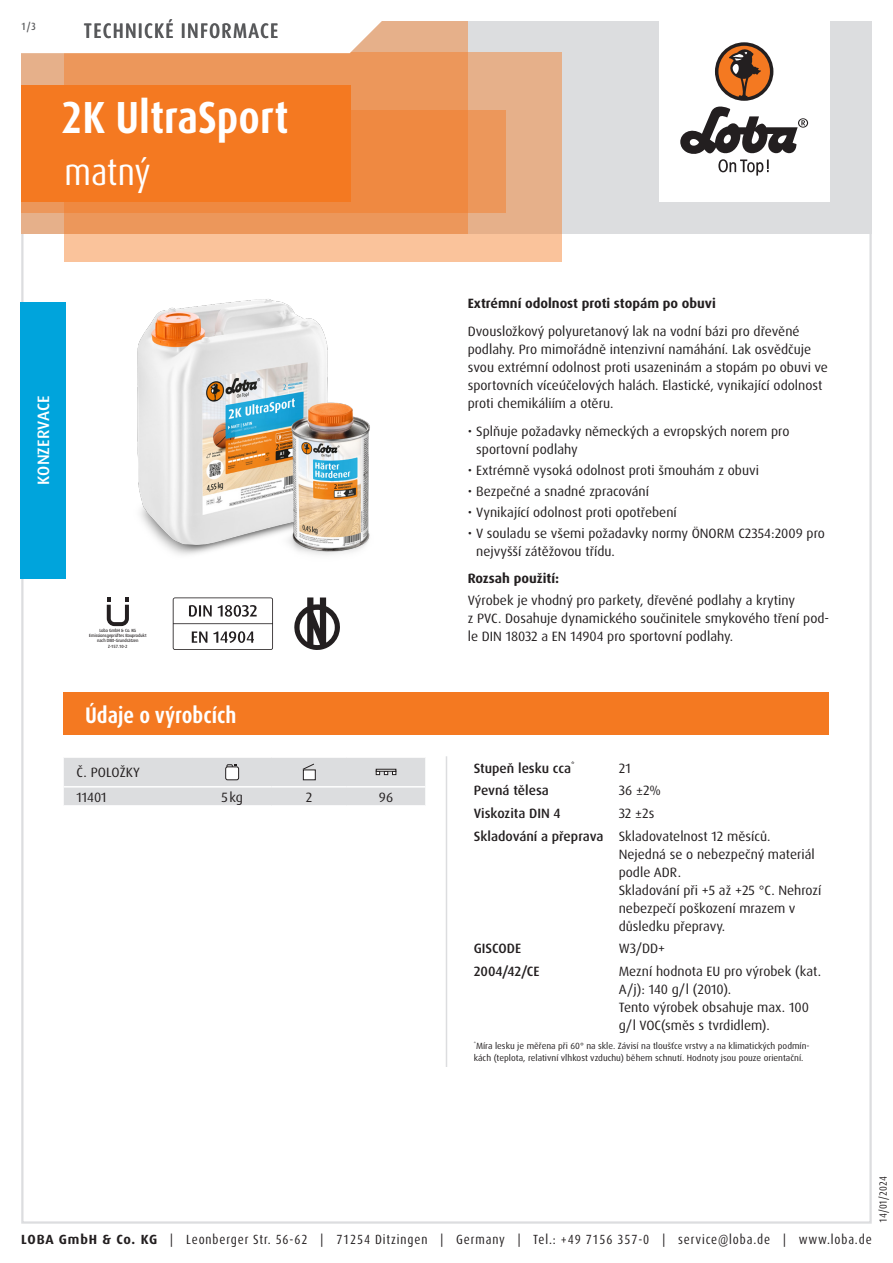
<style>
.page{position:relative;width:893px;height:1263px;background:#fff}
.page>*{position:absolute;margin:0;border:0;box-sizing:border-box;transform-origin:0 0}
.Produktname_weiss{font:700 condensed 45px "Dax Pro";color:#fff}
.Variante_weiss{font:condensed 37.5px "Dax Pro";letter-spacing:-.005em;color:#fff}
.Abschnitt{font:700 condensed 22.5px "Dax Pro";color:#fff}
.TI{font:500 condensed 21px "Dax Pro";letter-spacing:.06em;color:#57585a}
.Produktart_Versiegelung{font:500 16.5px "Dax Pro";letter-spacing:.01em;color:#fff}
.Text{font:13.5px/18px "Dax Pro";color:#231f20}
.Text_ohne_Silbentrennung{font:13.5px/18px "Dax Pro";color:#231f20}
.Text_Medium{font:500 13.5px "Dax Pro";color:#231f20}
.Text_Bold{font:700 13.5px "Dax Pro";color:#231f20}
.Text_Großbuchstaben{font:13.5px "Dax Pro";letter-spacing:.01em;color:#231f20}
.Text_zentriert{font:13.5px "Dax Pro";color:#231f20}
.t1{font:condensed 13.35px "Dax Pro";letter-spacing:.065em;color:#231f20}
.t2{font:condensed 10.5px "Dax Pro";color:#231f20}
.t3{font:500 condensed 10.5px "Dax Pro";color:#57585a}
.Footnote{font:9px/12px "Dax Pro";color:#231f20}
.t4{font:500 expanded 4.5px/5.2px "Dax Pro";color:#231f20;text-align:center;scale:.82 1}
.s1{font-weight:700;font-stretch:normal}
</style>
<div class="page">
<hr style="left:446px;top:756px;width:1px;height:311px;background:#dcdddf">
<svg style="left:64px;top:757px;width:361px;height:49px;background:#dcdddf"></svg>
<div style="left:376px;top:769px;width:20px;height:2px;border:1px solid #231f20"></div>
<div style="left:64px;top:692px;width:765px;height:43px;background:#f47921"></div>
<svg style="left:107px;top:597px;width:22px;height:29px"></svg>
<svg style="left:173px;top:597px;width:100px;height:53px"></svg>
<svg style="left:294px;top:597px;width:46px;height:53px"></svg>
<img style="left:137px;top:299px;width:233px;height:256px">
<div style="left:20px;top:302px;width:46px;height:276px;background:#00a4dc"></div>
<div style="left:21px;top:21px;width:851px;height:213px;background:#dcdddf"></div>
<div style="left:659px;top:0;width:170px;height:202px;background:#fff"></div>
<svg style="left:680px;top:106px;width:128px;height:70px"></svg>
<div style="left:715px;top:42px;width:58px;height:59px;background:#231f20;border-radius:50%"></div>
<svg style="left:718px;top:45px;width:52px;height:52px"></svg>
<div style="left:64px;top:52px;width:497px;height:209px;background:linear-gradient(to right,#fec79f,#efb992)"></div>
<div style="left:21px;top:111px;width:485px;height:102px;background:#ec975b"></div>
<svg style="left:21px;top:21px;width:447px;height:213px;background:#ec9355"></svg>
<svg style="left:21px;top:21px;width:411px;height:34px;background:#faede4"></svg>
<div style="left:21px;top:85px;width:330px;height:117px;background:#f47921"></div>
<p class="t3" style="left:21px;top:19px;width:16px">1/3</p>
<p class="TI" style="left:84px;top:17px;width:196px">TECHNICKÉ INFORMACE</p>
<p class="Produktname_weiss" style="left:61px;top:89px;width:229px">2K UltraSport</p>
<p class="Variante_weiss" style="left:65px;top:148px;width:88px">matný</p>
<p class="Produktart_Versiegelung" style="left:33px;top:485px;width:91px;rotate:-90deg">KONZERVACE</p>
<p class="t4" style="left:89px;top:628px;width:71px">Loba GmbH &amp; Co. KG<br>Emissionsgeprüftes Bauprodukt nach DIBt-Grundsätzen<br>Z-157.10-2</p>
<p class="Abschnitt" style="left:85px;top:700px;width:153px">Údaje o výrobcích</p>
<p class="Text_Großbuchstaben" style="left:77px;top:764px;width:65px">Č. POLOŽKY</p>
<p class="Text" style="left:77px;top:788px;width:32px">11401</p>
<p class="Text_zentriert" style="left:221px;top:788px;width:23px">5kg</p>
<p class="Text_zentriert" style="left:306px;top:788px;width:8px">2</p>
<p class="Text_zentriert" style="left:379px;top:788px;width:16px">96</p>
<p class="Text_Bold" style="left:468px;top:295px;width:250px">Extrémní odolnost proti stopám po obuvi</p>
<p class="Text" style="left:468px;top:323px;width:362px">Dvousložkový polyuretanový lak na vodní bázi pro dřevěné podlahy. Pro mimořádně intenzivní namáhání. Lak osvědčuje svou extrémní odolnost proti usazeninám a stopám po obuvi ve sportovních víceúčelových halách. Elastické, vynikající odolnost proti chemikáliím a otěru.</p>
<p class="Text" style="left:476px;top:422px;width:315px;text-indent:-9px">• Splňuje požadavky německých a evropských norem pro sportovní podlahy</p>
<p class="Text" style="left:468px;top:461px;width:293px">• Extrémně vysoká odolnost proti šmouhám z obuvi</p>
<p class="Text" style="left:468px;top:482px;width:183px">• Bezpečné a snadné zpracování</p>
<p class="Text" style="left:468px;top:503px;width:211px">• Vynikající odolnost proti opotřebení</p>
<p class="Text" style="left:476px;top:524px;width:350px;text-indent:-9px">• V souladu se všemi požadavky normy ÖNORM C2354:2009 pro nejvyšší zátěžovou třídu.</p>
<p class="Text_Bold" style="left:468px;top:570px;width:93px">Rozsah použití:</p>
<p class="Text" style="left:468px;top:591px;width:363px">Výrobek je vhodný pro parkety, dřevěné podlahy a krytiny<br>z PVC. Dosahuje dynamického součinitele smykového tření pod&shy;le DIN 18032 a EN 14904 pro sportovní podlahy.</p>
<p class="Text_Medium" style="left:474px;top:759px;width:102px">Stupeň lesku cca<sup>*</sup></p>
<p class="Text_ohne_Silbentrennung" style="left:619px;top:759px;width:14px">21</p>
<p class="Text_Medium" style="left:474px;top:782px;width:77px">Pevná tělesa</p>
<p class="Text_ohne_Silbentrennung" style="left:619px;top:782px;width:44px">36 ±2%</p>
<p class="Text_Medium" style="left:474px;top:805px;width:88px">Viskozita DIN 4</p>
<p class="Text_ohne_Silbentrennung" style="left:619px;top:804px;width:37px">32 ±2s</p>
<p class="Text_Medium" style="left:474px;top:827px;width:131px">Skladování a přeprava</p>
<p class="Text_ohne_Silbentrennung" style="left:619px;top:827px;width:153px">Skladovatelnost 12 měsíců.</p>
<p class="Text_ohne_Silbentrennung" style="left:619px;top:845px;width:197px">Nejedná se o nebezpečný materiál podle ADR.</p>
<p class="Text_ohne_Silbentrennung" style="left:619px;top:881px;width:204px">Skladování při +5 až +25 °C. Nehrozí nebezpečí poškození mrazem v důsledku přepravy.</p>
<p class="Text_Medium" style="left:474px;top:940px;width:49px">GISCODE</p>
<p class="Text_ohne_Silbentrennung" style="left:619px;top:940px;width:48px">W3/DD+</p>
<p class="Text_Medium" style="left:474px;top:962px;width:67px">2004/42/CE</p>
<p class="Text_ohne_Silbentrennung" style="left:619px;top:962px;width:204px">Mezní hodnota EU pro výrobek (kat.<br>A/j): 140 g/l (2010).</p>
<p class="Text_ohne_Silbentrennung" style="left:619px;top:998px;width:192px">Tento výrobek obsahuje max. 100 g/l VOC(směs s tvrdidlem).</p>
<p class="Footnote" style="left:474px;top:1040px;width:337px"><sup>*</sup>Míra lesku je měřena při 60° na skle. Závisí na tloušťce vrstvy a na klimatických podmín&shy;kách (teplota, relativní vlhkost vzduchu) během schnutí. Hodnoty jsou pouze orientační.</p>
<p class="t2" style="left:876px;top:1222px;width:48px;rotate:-90deg">14/01/2024</p>
<p class="t1" style="left:21px;top:1230px;width:852px"><span class="s1">LOBA GmbH &amp; Co. KG</span> | Leonberger Str. 56-62 | 71254 Ditzingen | Germany | Tel.: +49 7156 357-0 | service@loba.de | www.loba.de</p>
</div>
